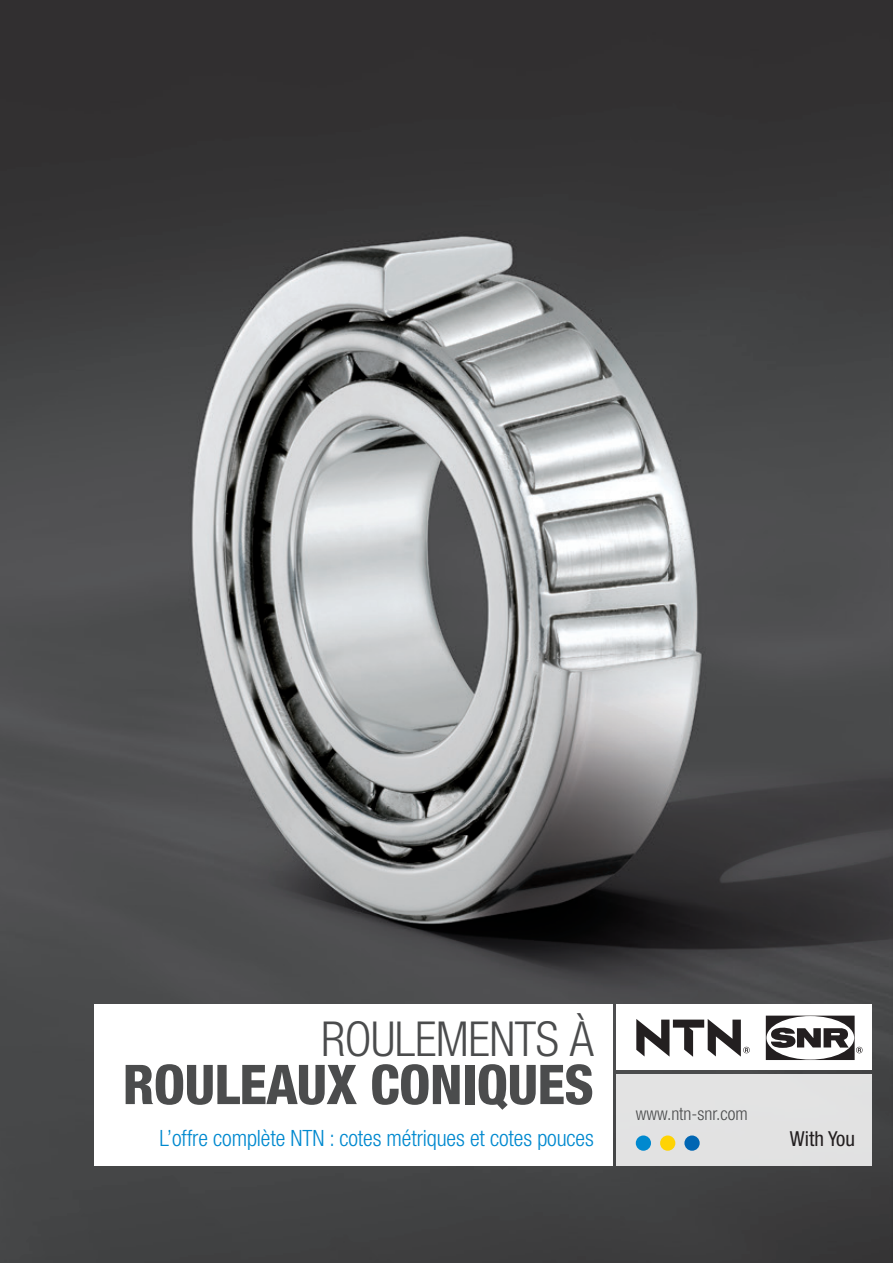
<style>
.page{position:relative;width:893px;height:1263px;background:#fff}
.page>*{position:absolute;margin:0;border:0;box-sizing:border-box;transform-origin:0 0}
.t1{font:800 condensed 54.9px "Helvetica Neue";letter-spacing:-.01em;color:#4b4c4d}
.t2{font:300 condensed 48.3px "Helvetica Neue";letter-spacing:-.01em;color:#4b4c4d}
.t3{font:300 condensed 22.5px "Helvetica Neue";letter-spacing:-.005em;color:#0089cf}
.t4{font:condensed 20.7px "Helvetica Neue";color:#231f20}
.t5{font:300 condensed 18px "Helvetica Neue";color:#4b4c4d}
</style>
<div class="page">
<img style="left:0;top:0;width:893px;height:1263px">
<div style="left:617px;top:1004px;width:255px;height:65px;background:#fff"></div>
<div style="left:617px;top:1074px;width:255px;height:91px;background:#e2e2e3"></div>
<div style="left:636px;top:1135px;width:15px;height:16px;background:#0089cf;border-radius:50%"></div>
<div style="left:660px;top:1135px;width:15px;height:16px;background:#fed304;border-radius:50%"></div>
<div style="left:684px;top:1135px;width:16px;height:16px;background:#0166b3;border-radius:50%"></div>
<svg style="left:636px;top:1019px;width:114px;height:38px"></svg>
<svg style="left:766px;top:1015px;width:97px;height:45px"></svg>
<div style="left:94px;top:1004px;width:518px;height:161px;background:#fff"></div>
<h2 class="t2" style="left:321px;top:1011px;width:274px">ROULEMENTS À</h2>
<h1 class="t1" style="left:123px;top:1050px;width:473px">ROULEAUX CONIQUES</h1>
<p class="t3" style="left:159px;top:1125px;width:436px">L’offre complète NTN : cotes métriques et cotes pouces</p>
<p class="t5" style="left:636px;top:1103px;width:113px">www.ntn-snr.com</p>
<p class="t4" style="left:790px;top:1127px;width:67px">With You</p>
</div>
